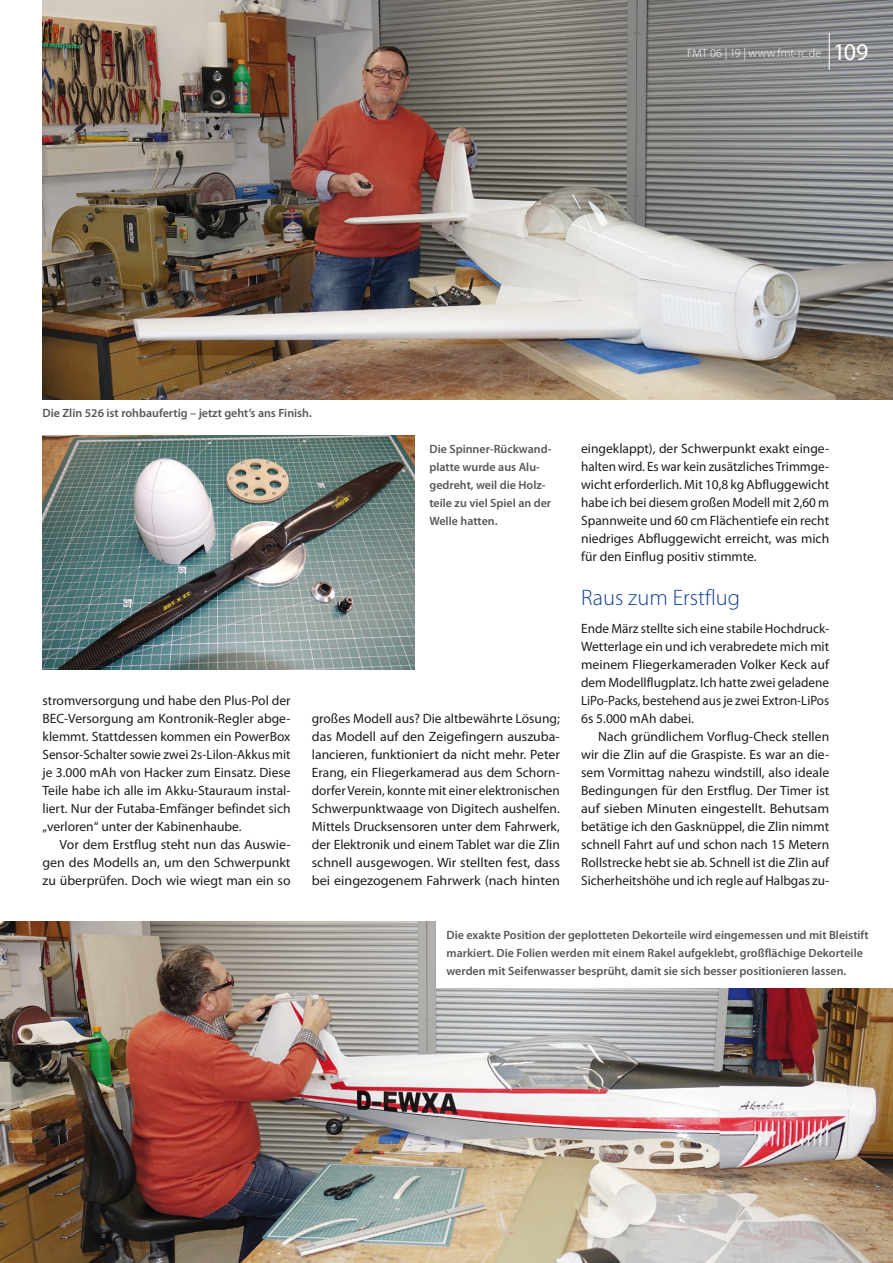
<style>
.page{position:relative;width:893px;height:1263px;background:#fff}
.page>*{position:absolute;margin:0;border:0;box-sizing:border-box;transform-origin:0 0}
.t1{font:300 22.5px "Myriad Pro";color:#164194}
.t2{font:13.5px/18px "Myriad Pro";color:#1d1d1b;text-align:justify}
.t3{font:600 12px/18px "Myriad Pro";color:#575756}
.t4{font:300 12px "Myriad Pro";letter-spacing:.01em;color:#fff}
.s1{font-weight:400;font-size:24px}
</style>
<div class="page">
<img style="left:43px;top:0;width:850px;height:399px">
<hr style="left:829px;top:33px;width:1px;height:37px;background:#fff">
<img style="left:43px;top:435px;width:372px;height:234px">
<img style="left:0;top:921px;width:893px;height:342px">
<div style="left:437px;top:914px;width:456px;height:74px;background:#fff"></div>
<p class="t4" style="left:687px;top:47px;width:183px">FMT 06 | 19 | www.fmt-rc.de <span class="s1">109</span></p>
<p class="t3" style="left:43px;top:404px;width:271px">Die Zlin 526 ist rohbaufertig – jetzt geht’s ans Finish.</p>
<p class="t3" style="left:429px;top:440px;width:124px">Die Spinner-Rückwand&shy;platte wurde aus Alu&shy;gedreht, weil die Holz&shy;teile zu viel Spiel an der<br>Welle hatten.</p>
<p class="t2" style="left:43px;top:691px;width:250px">stromversorgung und habe den Plus-Pol der BEC-Versorgung am Kontronik-Regler abge&shy;klemmt. Stattdessen kommen ein PowerBox Sensor-Schalter sowie zwei 2s-Lilon-Akkus mit je 3.000 mAh von Hacker zum Einsatz. Diese Teile habe ich alle im Akku-Stauraum instal&shy;liert. Nur der Futaba-Emfänger befindet sich „verloren“ unter der Kabinenhaube.</p>
<p class="t2" style="left:43px;top:835px;width:250px;text-indent:17px">Vor dem Erstflug steht nun das Auswie&shy;gen des Modells an, um den Schwerpunkt zu überprüfen. Doch wie wiegt man ein so</p>
<p class="t2" style="left:312px;top:709px;width:250px">großes Modell aus? Die altbewährte Lösung; das Modell auf den Zeigefingern auszuba&shy;lancieren, funktioniert da nicht mehr. Peter Erang, ein Fliegerkamerad aus dem Schorn&shy;dorfer Verein, konnte mit einer elektronischen Schwerpunktwaage von Digitech aushelfen.<br>Mittels Drucksensoren unter dem Fahrwerk, der Elektronik und einem Tablet war die Zlin schnell ausgewogen. Wir stellten fest, dass bei eingezogenem Fahrwerk (nach hinten</p>
<p class="t2" style="left:581px;top:439px;width:250px">eingeklappt), der Schwerpunkt exakt einge&shy;halten wird. Es war kein zusätzliches Trimmge&shy;wicht erforderlich. Mit 10,8 kg Abfluggewicht habe ich bei diesem großen Modell mit 2,60 m Spannweite und 60 cm Flächentiefe ein recht niedriges Abfluggewicht erreicht, was mich für den Einflug positiv stimmte.</p>
<h1 class="t1" style="left:581px;top:585px;width:160px">Raus zum Erstflug</h1>
<p class="t2" style="left:581px;top:619px;width:250px">Ende März stellte sich eine stabile Hochdruck-Wetterlage ein und ich verabredete mich mit meinem Fliegerkameraden Volker Keck auf dem Modellflugplatz. Ich hatte zwei geladene LiPo-Packs, bestehend aus je zwei Extron-LiPos 6s 5.000 mAh dabei.</p>
<p class="t2" style="left:581px;top:727px;width:250px;text-indent:17px">Nach gründlichem Vorflug-Check stellen wir die Zlin auf die Graspiste. Es war an die&shy;sem Vormittag nahezu windstill, also ideale Bedingungen für den Erstflug. Der Timer ist auf sieben Minuten eingestellt. Behutsam betätige ich den Gasknüppel, die Zlin nimmt schnell Fahrt auf und schon nach 15 Metern Rollstrecke hebt sie ab. Schnell ist die Zlin auf Sicherheitshöhe und ich regle auf Halbgas zu-</p>
<p class="t3" style="left:446px;top:926px;width:424px">Die exakte Position der geplotteten Dekorteile wird eingemessen und mit Bleistift markiert. Die Folien werden mit einem Rakel aufgeklebt, großflächige Dekorteile werden mit Seifenwasser besprüht, damit sie sich besser positionieren lassen.</p>
</div>
